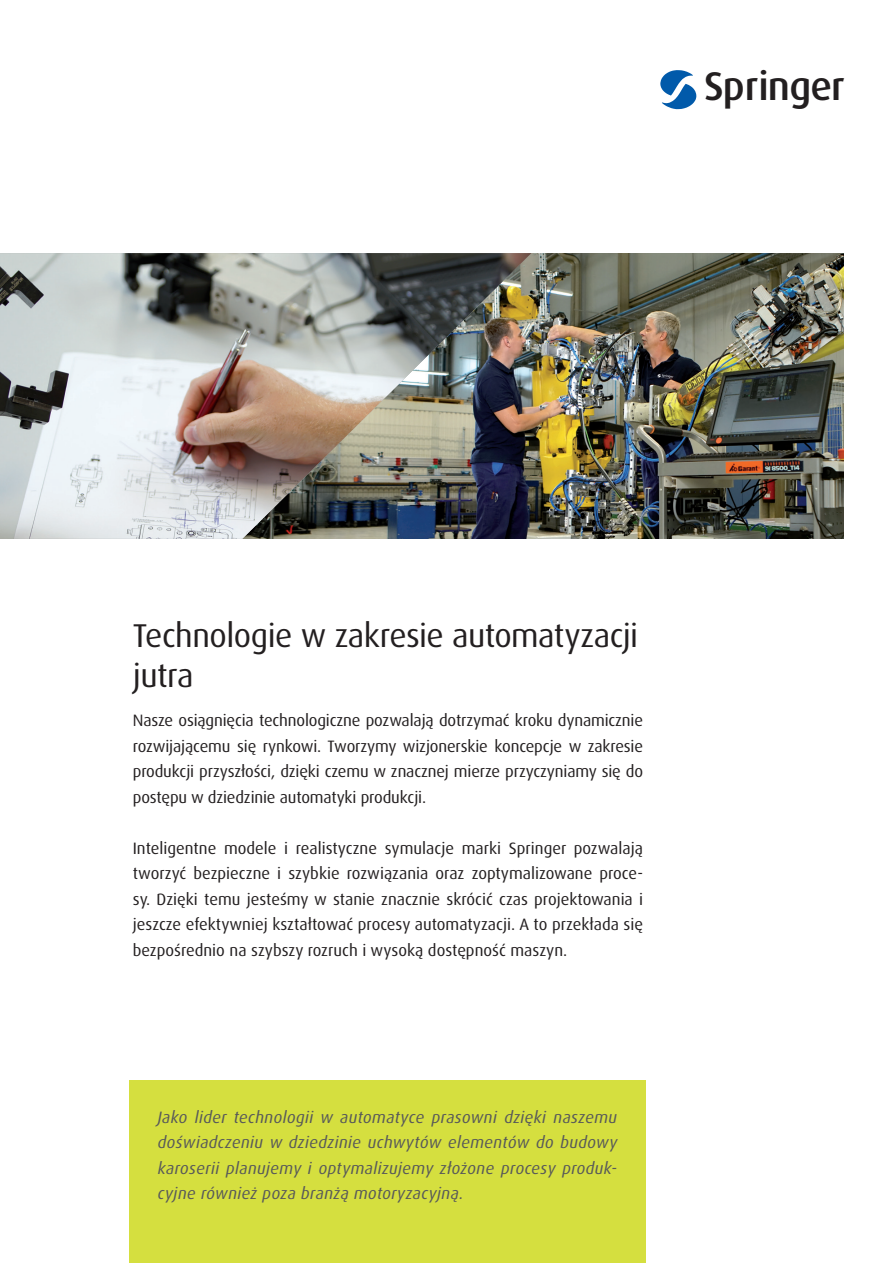
<style>
.page{position:relative;width:893px;height:1263px;background:#fff}
.page>*{position:absolute;margin:0;border:0;box-sizing:border-box;transform-origin:0 0}
.t1{font:500 40.05px "Dax Pro";letter-spacing:-.02em;color:#231f20}
.t2{font:33px/39.6px "Dax Pro";letter-spacing:-.015em;color:#231f20}
.t3{font:16.5px/25.5px "Dax Pro";letter-spacing:-.01em;color:#231f20;text-align:justify}
.t4{font:italic 16.5px/25.5px "Dax Pro";letter-spacing:.02em;color:#57585a;text-align:justify}
</style>
<div class="page">
<img style="left:531px;top:253px;width:313px;height:286px">
<div style="left:130px;top:1080px;width:516px;height:183px;background:#d5df3f"></div>
<img style="left:0;top:253px;width:531px;height:286px">
<svg style="left:660px;top:70px;width:36px;height:39px"></svg>
<h1 class="t1" style="left:704px;top:61px;width:142px">Springer</h1>
<h2 class="t2" style="left:133px;top:616px;width:507px">Technologie w zakresie automatyzacji jutra</h2>
<p class="t3" style="left:133px;top:708px;width:512px">Nasze osiągnięcia technologiczne pozwalają dotrzymać kroku dynamicznie rozwijającemu się rynkowi. Tworzymy wizjonerskie koncepcje w zakresie produkcji przyszłości, dzięki czemu w znacznej mierze przyczyniamy się do postępu w dziedzinie automatyki produkcji.</p>
<p class="t3" style="left:133px;top:835px;width:512px">Inteligentne modele i realistyczne symulacje marki Springer pozwalają tworzyć bezpieczne i szybkie rozwiązania oraz zoptymalizowane proce&shy;sy. Dzięki temu jesteśmy w stanie znacznie skrócić czas projektowania i jeszcze efektywniej kształtować procesy automatyzacji. A to przekłada się bezpośrednio na szybszy rozruch i wysoką dostępność maszyn.</p>
<p class="t4" style="left:158px;top:1104px;width:461px">Jako lider technologii w automatyce prasowni dzięki naszemu doświadczeniu w dziedzinie uchwytów elementów do budowy karoserii planujemy i optymalizujemy złożone procesy produk&shy;cyjne również poza branżą motoryzacyjną.</p>
</div>
